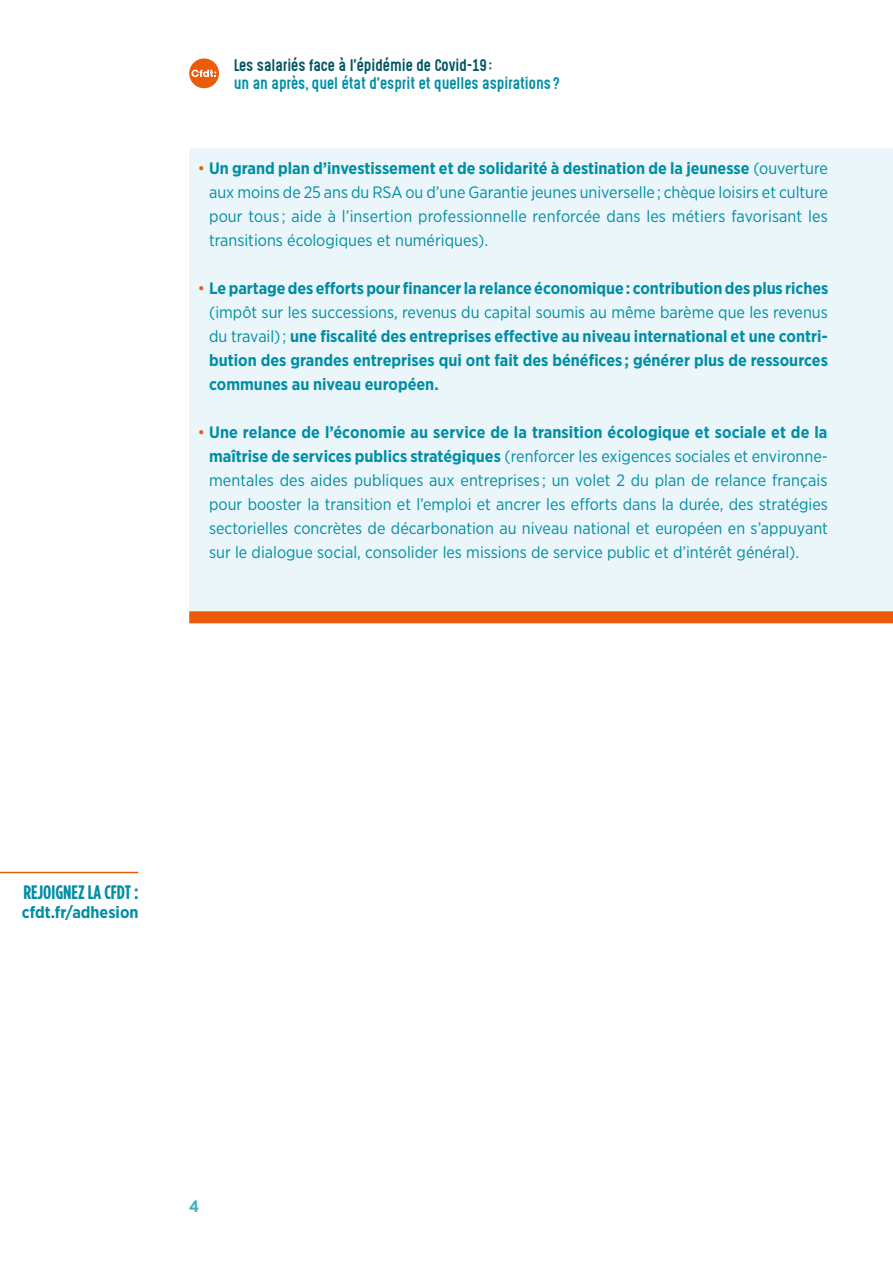
<style>
.page{position:relative;width:893px;height:1263px;background:#fff}
.page>*{position:absolute;margin:0;border:0;box-sizing:border-box;transform-origin:0 0}
.t1{font:700 19.5px "Gotham Condensed";color:#008ea5}
.t2{font:16.5px/24px "Gotham Narrow";color:#008ea5;text-align:justify}
.t3{font:700 16.5px/24px "Gotham Narrow";color:#008ea5;text-align:justify}
.t4{font:700 16.5px "Gotham Narrow";color:#41b1c3}
.t5{font:14.4px "Gotcha Gothic";color:#008ea5}
.t6{font:14.4px "Gotcha Gothic";color:#005461}
.s1{color:#ea5b0b}
.s2{font-weight:700}
.s3{font-weight:400;color:#ea5b0b}
.s4{font-weight:400}
</style>
<div class="page">
<div style="left:189px;top:58px;width:30px;height:30px;background:#ea5b0b;border-radius:50%"></div>
<svg style="left:191px;top:70px;width:25px;height:7px"></svg>
<hr style="left:0;top:872px;width:138px;height:1px;background:#ea5b0b">
<div style="left:189px;top:149px;width:704px;height:469px;background:#ebf6fa"></div>
<div style="left:189px;top:611px;width:704px;height:12px;background:#ea5b0b"></div>
<p class="t6" style="left:234px;top:54px;width:260px">Les salariés face à l’épidémie de Covid-19:</p>
<p class="t5" style="left:234px;top:72px;width:328px">un an après, quel état d’esprit et quelles aspirations?</p>
<p class="t2" style="left:209px;top:156px;width:620px;text-indent:-11px"><span class="s1">•</span> <span class="s2">Un grand plan d’investissement et de solidarité à destination de la jeunesse</span> (ouverture aux moins de 25 ans du RSA ou d’une Garantie jeunes universelle ; chèque loisirs et culture pour tous ; aide à l’insertion professionnelle renforcée dans les métiers favorisant les transitions écologiques et numériques).</p>
<p class="t3" style="left:209px;top:276px;width:621px;text-indent:-11px"><span class="s3">•</span> Le partage des efforts pour financer la relance économique : contribution des plus riches <span class="s4">(impôt sur les successions, revenus du capital soumis au même barème que les revenus du travail) ;</span> une fiscalité des entreprises effective au niveau international et une contri&shy;bution des grandes entreprises qui ont fait des bénéfices ; générer plus de ressources communes au niveau européen.</p>
<p class="t2" style="left:209px;top:420px;width:620px;text-indent:-11px"><span class="s1">•</span> <span class="s2">Une relance de l’économie au service de la transition écologique et sociale et de la maîtrise de services publics stratégiques</span> (renforcer les exigences sociales et environne&shy;mentales des aides publiques aux entreprises ; un volet 2 du plan de relance français pour booster la transition et l’emploi et ancrer les efforts dans la durée, des stratégies sectorielles concrètes de décarbonation au niveau national et européen en s’appuyant sur le dialogue social, consolider les missions de service public et d’intérêt général).</p>
<p class="t1" style="left:23px;top:880px;width:117px">REJOIGNEZ LA CFDT :</p>
<p class="t3" style="left:22px;top:900px;width:118px">cfdt.fr/adhesion</p>
<p class="t4" style="left:189px;top:1196px;width:11px">4</p>
</div>
